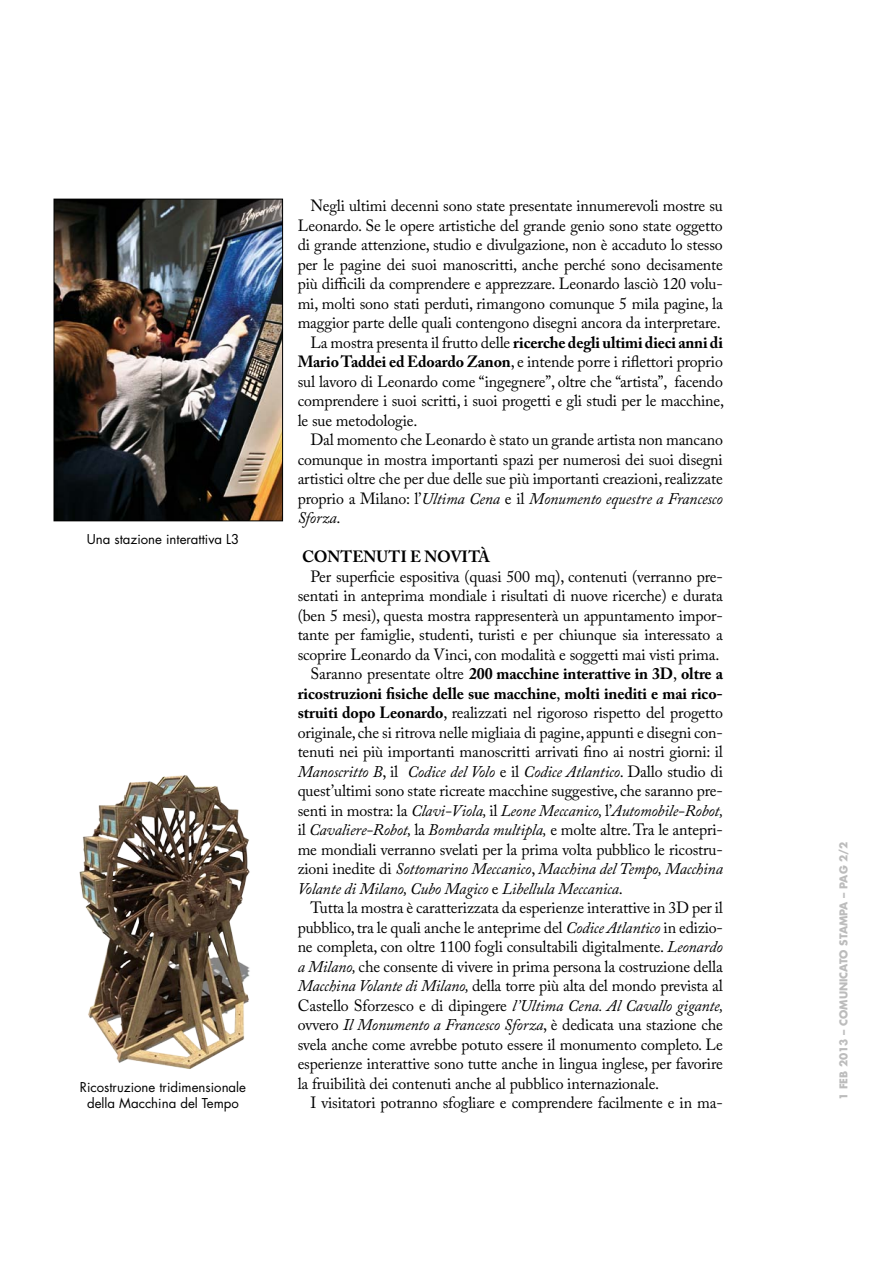
<style>
.page{position:relative;width:893px;height:1263px;background:#fff}
.page>*{position:absolute;margin:0;border:0;box-sizing:border-box;transform-origin:0 0}
.t1{font:16.2px "Adobe Caslon Pro";letter-spacing:-.01em;color:#000}
.t2{font:italic 16.2px "Adobe Caslon Pro";letter-spacing:-.01em;color:#000}
.t3{font:700 16.2px "Adobe Caslon Pro";letter-spacing:-.01em;color:#000}
.t4{font:700 16.2px "Adobe Caslon Pro";letter-spacing:.015em;color:#000}
.t5{font:13.2px/16.5px "Futura LT";color:#000;text-align:center}
.t6{font:700 10.5px "Futura LT";color:#bcbcbc}
.s1{font-weight:400}
.s2{font-weight:700}
.s3{font-style:normal}
.s4{font-style:italic}
</style>
<div class="page">
<img style="left:79px;top:775px;width:171px;height:294px">
<img style="left:56px;top:201px;width:225px;height:318px">
<div style="left:54px;top:199px;width:229px;height:322px;border:1px solid #000"></div>
<p class="t5" style="left:87px;top:531px;width:154px">Una stazione interattiva L3</p>
<p class="t5" style="left:80px;top:1079px;width:168px">Ricostruzione tridimensionale della Macchina del Tempo</p>
<p class="t1" style="left:310px;top:196px;width:414px">Negli ultimi decenni sono state presentate innumerevoli mostre su</p>
<p class="t1" style="left:298px;top:215px;width:427px">Leonardo. Se le opere artistiche del grande genio sono state oggetto</p>
<p class="t1" style="left:298px;top:235px;width:427px">di grande attenzione, studio e divulgazione, non è accaduto lo stesso</p>
<p class="t1" style="left:298px;top:254px;width:427px">per le pagine dei suoi manoscritti, anche perché sono decisamente</p>
<p class="t1" style="left:298px;top:274px;width:427px">più difficili da comprendere e apprezzare. Leonardo lasciò 120 volu-</p>
<p class="t1" style="left:298px;top:293px;width:427px">mi, molti sono stati perduti, rimangono comunque 5 mila pagine, la</p>
<p class="t1" style="left:298px;top:313px;width:424px">maggior parte delle quali contengono disegni ancora da interpretare.</p>
<p class="t3" style="left:310px;top:332px;width:414px"><span class="s1">La mostra presenta il frutto delle</span> ricerche degli ultimi dieci anni di</p>
<p class="t1" style="left:298px;top:352px;width:427px"><span class="s2">Mario Taddei ed Edoardo Zanon</span>, e intende porre i riflettori proprio</p>
<p class="t1" style="left:298px;top:371px;width:427px">sul lavoro di Leonardo come “ingegnere”, oltre che “artista”, facendo</p>
<p class="t1" style="left:298px;top:391px;width:428px">comprendere i suoi scritti, i suoi progetti e gli studi per le macchine,</p>
<p class="t1" style="left:298px;top:410px;width:121px">le sue metodologie.</p>
<p class="t1" style="left:310px;top:430px;width:414px">Dal momento che Leonardo è stato un grande artista non mancano</p>
<p class="t1" style="left:298px;top:449px;width:427px">comunque in mostra importanti spazi per numerosi dei suoi disegni</p>
<p class="t1" style="left:298px;top:469px;width:427px">artistici oltre che per due delle sue più importanti creazioni, realizzate</p>
<p class="t2" style="left:298px;top:488px;width:427px"><span class="s3">proprio a Milano: l’</span>Ultima Cena <span class="s3">e il</span> Monumento equestre a Francesco</p>
<p class="t2" style="left:298px;top:508px;width:44px">Sforza<span class="s3">.</span></p>
<p class="t4" style="left:302px;top:547px;width:189px">Contenuti e novità</p>
<p class="t1" style="left:310px;top:566px;width:414px">Per superficie espositiva (quasi 500 mq), contenuti (verranno pre-</p>
<p class="t1" style="left:298px;top:586px;width:427px">sentati in anteprima mondiale i risultati di nuove ricerche) e durata</p>
<p class="t1" style="left:298px;top:606px;width:427px">(ben 5 mesi), questa mostra rappresenterà un appuntamento impor-</p>
<p class="t1" style="left:298px;top:625px;width:427px">tante per famiglie, studenti, turisti e per chiunque sia interessato a</p>
<p class="t1" style="left:298px;top:645px;width:423px">scoprire Leonardo da Vinci, con modalità e soggetti mai visti prima.</p>
<p class="t3" style="left:310px;top:664px;width:414px"><span class="s1">Saranno presentate oltre</span> 200 macchine interattive in 3D<span class="s1">,</span> oltre a</p>
<p class="t3" style="left:298px;top:684px;width:427px">ricostruzioni fisiche delle sue macchine<span class="s1">,</span> molti inediti e mai rico-</p>
<p class="t1" style="left:298px;top:703px;width:427px"><span class="s2">struiti dopo Leonardo</span>, realizzati nel rigoroso rispetto del progetto</p>
<p class="t1" style="left:298px;top:723px;width:427px">originale, che si ritrova nelle migliaia di pagine, appunti e disegni con-</p>
<p class="t1" style="left:298px;top:742px;width:427px">tenuti nei più importanti manoscritti arrivati fino ai nostri giorni: il</p>
<p class="t2" style="left:298px;top:762px;width:427px">Manoscritto B<span class="s3">, il</span> Codice del Volo <span class="s3">e il</span> Codice Atlantico<span class="s3">. Dallo studio di</span></p>
<p class="t1" style="left:298px;top:781px;width:427px">quest’ultimi sono state ricreate macchine suggestive, che saranno pre-</p>
<p class="t2" style="left:298px;top:801px;width:427px"><span class="s3">senti in mostra: la</span> Clavi-Viola, <span class="s3">il</span> Leone Meccanico, <span class="s3">l’</span>Automobile-Robot,</p>
<p class="t2" style="left:298px;top:820px;width:427px"><span class="s3">il</span> Cavaliere-Robot, <span class="s3">la</span> Bombarda multipla, <span class="s3">e molte altre. Tra le antepri-</span></p>
<p class="t1" style="left:298px;top:840px;width:427px">me mondiali verranno svelati per la prima volta pubblico le ricostru-</p>
<p class="t2" style="left:298px;top:859px;width:427px"><span class="s3">zioni inedite di</span> Sottomarino Meccanico<span class="s3">,</span> Macchina del Tempo, Macchina</p>
<p class="t2" style="left:298px;top:879px;width:327px">Volante di Milano, Cubo Magico <span class="s3">e</span> Libellula Meccanica<span class="s3">.</span></p>
<p class="t1" style="left:310px;top:898px;width:414px">Tutta la mostra è caratterizzata da esperienze interattive in 3D per il</p>
<p class="t1" style="left:298px;top:918px;width:427px">pubblico, tra le quali anche le anteprime del <span class="s4">Codice Atlantico</span> in edizio-</p>
<p class="t1" style="left:298px;top:937px;width:427px">ne completa, con oltre 1100 fogli consultabili digitalmente. <span class="s4">Leonardo</span></p>
<p class="t1" style="left:298px;top:957px;width:427px"><span class="s4">a Milano,</span> che consente di vivere in prima persona la costruzione della</p>
<p class="t1" style="left:298px;top:976px;width:427px"><span class="s4">Macchina Volante di Milano,</span> della torre più alta del mondo prevista al</p>
<p class="t2" style="left:298px;top:996px;width:427px"><span class="s3">Castello Sforzesco e di dipingere</span> l’Ultima Cena. Al Cavallo gigante,</p>
<p class="t1" style="left:298px;top:1015px;width:427px">ovvero <span class="s4">Il Monumento a Francesco Sforza</span>, è dedicata una stazione che</p>
<p class="t1" style="left:298px;top:1035px;width:427px">svela anche come avrebbe potuto essere il monumento completo. Le</p>
<p class="t1" style="left:298px;top:1054px;width:427px">esperienze interattive sono tutte anche in lingua inglese, per favorire</p>
<p class="t1" style="left:298px;top:1074px;width:363px">la fruibilità dei contenuti anche al pubblico internazionale.</p>
<p class="t1" style="left:310px;top:1093px;width:414px">I visitatori potranno sfogliare e comprendere facilmente e in ma-</p>
<p class="t6" style="left:836px;top:1100px;width:260px;rotate:-90deg">1 FEB 2013 – Comunicato stampa – pag 2/2</p>
</div>
